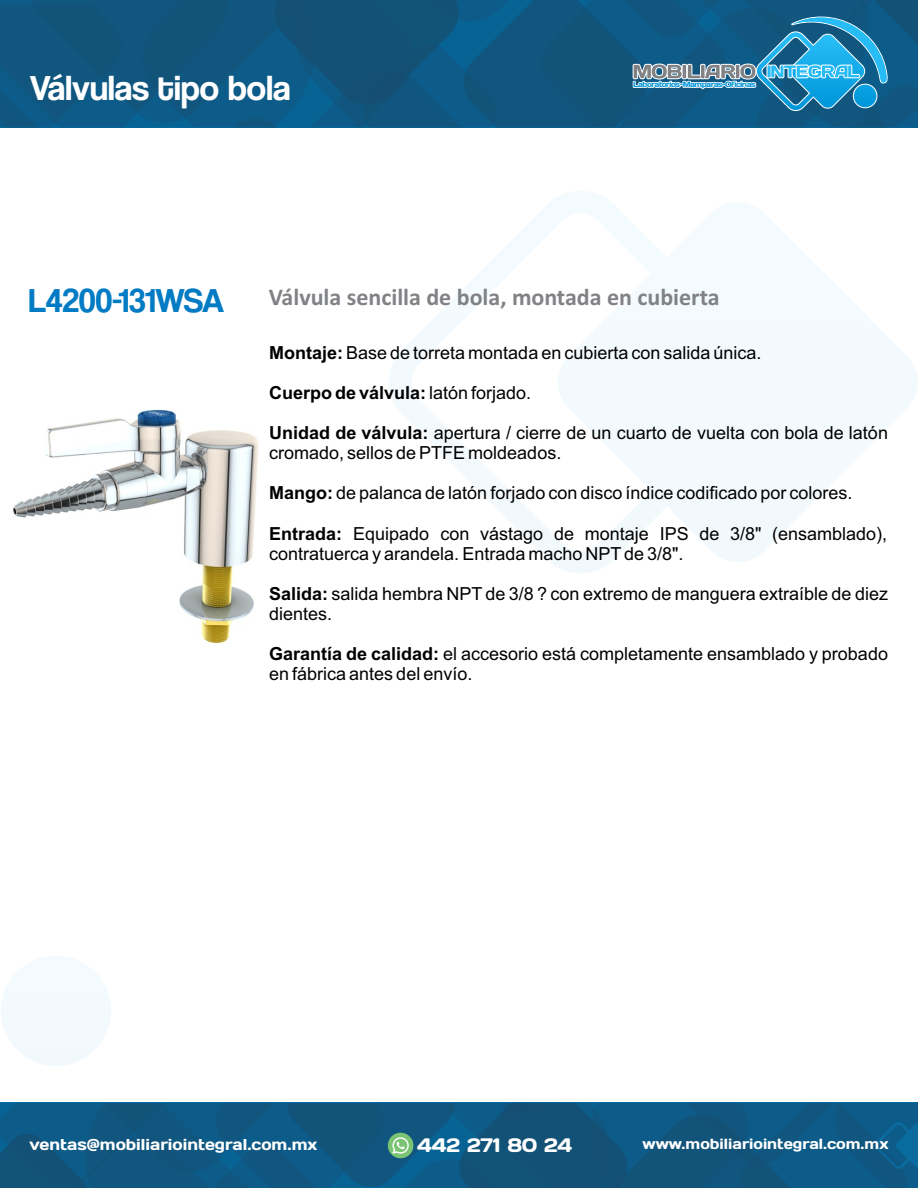
<style>
.page{position:relative;width:918px;height:1188px;background:#fff}
.page>*{position:absolute;margin:0;border:0;box-sizing:border-box;transform-origin:0 0}
.t1{font:36px "Coolvetica Rg";color:#fff}
.t2{font:34.5px "Coolvetica Rg";color:#007bc4}
.t3{font:700 24px "Calibri";color:#808285}
.t4{font:19.5px "Days";letter-spacing:-.01em;color:#fff}
.t5{font:18px/20.1px "Arial";color:#000}
.t6{font:700 18px "Arial";color:#000}
.t7{font:15.75px "Days";color:#fff}
.t8{font:14.7px "Days";color:#fff}
.t9{font:7.65px "Days";letter-spacing:-.07em;color:#0095da}
.s1{font-weight:700}
.s2{font-weight:400}
</style>
<div class="page">
<svg style="left:389px;top:191px;width:529px;height:382px"></svg>
<svg style="left:0;top:1103px;width:918px;height:85px;background:#105780"></svg>
<svg style="left:0;top:0;width:918px;height:128px;background:#165e87"></svg>
<div style="left:1px;top:956px;width:110px;height:110px;background:#f3fafd;border-radius:50%"></div>
<img style="left:13px;top:409px;width:246px;height:234px">
<h1 class="t1" style="left:30px;top:72px;width:262px">Válvulas tipo bola</h1>
<p class="t9" style="left:633px;top:81px;width:124px">Laboratorios-Mamparas-Oficinas</p>
<h2 class="t2" style="left:29px;top:286px;width:197px">L4200-131WSA</h2>
<h3 class="t3" style="left:269px;top:287px;width:452px">Válvula sencilla de bola, montada en cubierta</h3>
<p class="t5" style="left:269px;top:344px;width:494px"><span class="s1">Montaje:</span> Base de torreta montada en cubierta con salida única.</p>
<p class="t6" style="left:269px;top:386px;width:264px">Cuerpo de válvula: <span class="s2">latón forjado.</span></p>
<p class="t5" style="left:269px;top:424px;width:620px"><span class="s1">Unidad de válvula:</span> apertura / cierre de un cuarto de vuelta con bola de latón cromado, sellos de PTFE moldeados.</p>
<p class="t5" style="left:269px;top:485px;width:585px"><span class="s1">Mango:</span> de palanca de latón forjado con disco índice codificado por colores.</p>
<p class="t5" style="left:269px;top:525px;width:619px"><span class="s1">Entrada:</span> Equipado con vástago de montaje IPS de 3/8" (ensamblado), contratuerca y arandela. Entrada macho NPTde 3/8".</p>
<p class="t5" style="left:269px;top:585px;width:620px"><span class="s1">Salida:</span> salida hembra NPT de 3/8 ? con extremo de manguera extraíble de diez dientes.</p>
<p class="t5" style="left:269px;top:646px;width:620px"><span class="s1">Garantía de calidad:</span> el accesorio está completamente ensamblado y probado en fábrica antes del envío.</p>
<p class="t7" style="left:30px;top:1137px;width:289px">ventas@mobiliariointegral.com.mx</p>
<p class="t4" style="left:417px;top:1137px;width:156px">442 271 80 24</p>
<p class="t8" style="left:643px;top:1138px;width:248px">www.mobiliariointegral.com.mx</p>
</div>
